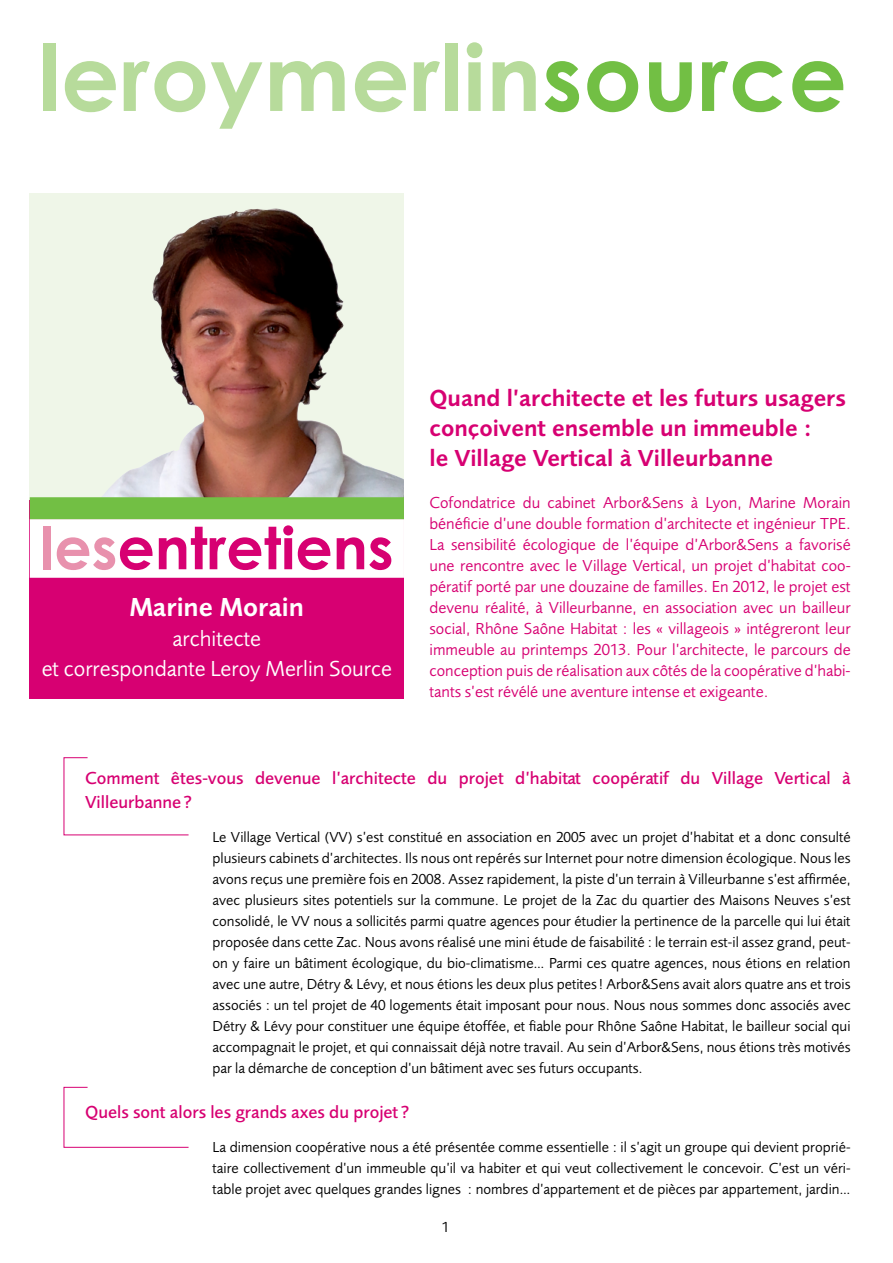
<style>
.page{position:relative;width:893px;height:1263px;background:#fff}
.page>*{position:absolute;margin:0;border:0;box-sizing:border-box;transform-origin:0 0}
.t1{font:700 91.5px "Century Gothic";letter-spacing:.01em;color:#b7db9b}
.t2{font:700 58.5px "Century Gothic";color:#d70072}
.t3{font:600 27px "Foundry Sans";color:#fff}
.t4{font:600 24px/30px "Foundry Sans";color:#d70072}
.t5{font:22.5px/30px "Foundry Sans";color:#fff;text-align:center}
.t6{font:500 18px/24px "Foundry Sans";color:#d70072}
.t7{font:16.5px/21px "Foundry Sans";color:#d70072;text-align:justify}
.t8{font:15px/21px "Foundry Sans";color:#000;text-align:justify}
.s1{color:#72bf44}
.s2{color:#e891ad}
</style>
<div class="page">
<svg style="left:64px;top:757px;width:125px;height:78px"></svg>
<svg style="left:64px;top:1087px;width:125px;height:61px"></svg>
<svg style="left:30px;top:193px;width:374px;height:304px;background:#ccc9bd"></svg>
<img style="left:152px;top:209px;width:122px;height:242px">
<div style="left:30px;top:500px;width:374px;height:198px;background:#d70072"></div>
<div style="left:30px;top:497px;width:374px;height:23px;background:#72bf44"></div>
<div style="left:30px;top:519px;width:374px;height:59px;background:#fff"></div>
<h1 class="t1" style="left:38px;top:20px;width:810px">leroymerlin<span class="s1">source</span></h1>
<h2 class="t2" style="left:40px;top:511px;width:355px"><span class="s2">les</span>entretiens</h2>
<h3 class="t3" style="left:130px;top:591px;width:176px">Marine Morain</h3>
<h3 class="t5" style="left:42px;top:623px;width:352px">architecte<br>et correspondante Leroy Merlin Source</h3>
<h3 class="t4" style="left:429px;top:383px;width:418px">Quand l’architecte et les futurs usagers conçoivent ensemble un immeuble :<br>le Village Vertical à Villeurbanne</h3>
<p class="t7" style="left:429px;top:492px;width:423px">Cofondatrice du cabinet Arbor&amp;Sens à Lyon, Marine Morain bénéficie d’une double formation d’architecte et ingénieur TPE.<br>La sensibilité écologique de l’équipe d’Arbor&amp;Sens a favorisé une rencontre avec le Village Vertical, un projet d’habitat coo&shy;pératif porté par une douzaine de familles. En 2012, le projet est devenu réalité, à Villeurbanne, en association avec un bailleur social, Rhône Saône Habitat : les « villageois » intégreront leur immeuble au printemps 2013. Pour l’architecte, le parcours de conception puis de réalisation aux côtés de la coopérative d’habi&shy;tants s’est révélé une aventure intense et exigeante.</p>
<p class="t6" style="left:85px;top:766px;width:767px">Comment êtes-vous devenue l’architecte du projet d’habitat coopératif du Village Vertical à<br>Villeurbanne?</p>
<p class="t8" style="left:213px;top:826px;width:640px">Le Village Vertical (VV) s’est constitué en association en 2005 avec un projet d’habitat et a donc consulté plusieurs cabinets d’architectes. Ils nous ont repérés sur Internet pour notre dimension écologique. Nous les avons reçus une première fois en 2008. Assez rapidement, la piste d’un terrain à Villeurbanne s’est affirmée, avec plusieurs sites potentiels sur la commune. Le projet de la Zac du quartier des Maisons Neuves s’est consolidé, le VV nous a sollicités parmi quatre agences pour étudier la pertinence de la parcelle qui lui était proposée dans cette Zac. Nous avons réalisé une mini étude de faisabilité : le terrain est-il assez grand, peut&shy;on y faire un bâtiment écologique, du bio-climatisme… Parmi ces quatre agences, nous étions en relation avec une autre, Détry &amp; Lévy, et nous étions les deux plus petites! Arbor&amp;Sens avait alors quatre ans et trois associés : un tel projet de 40 logements était imposant pour nous. Nous nous sommes donc associés avec Détry &amp; Lévy pour constituer une équipe étoffée, et fiable pour Rhône Saône Habitat, le bailleur social qui accompagnait le projet, et qui connaissait déjà notre travail. Au sein d’Arbor&amp;Sens, nous étions très motivés par la démarche de conception d’un bâtiment avec ses futurs occupants.</p>
<p class="t6" style="left:85px;top:1100px;width:326px">Quels sont alors les grands axes du projet ?</p>
<p class="t8" style="left:213px;top:1136px;width:640px">La dimension coopérative nous a été présentée comme essentielle : il s’agit un groupe qui devient proprié&shy;taire collectivement d’un immeuble qu’il va habiter et qui veut collectivement le concevoir. C’est un véri&shy;table projet avec quelques grandes lignes : nombres d’appartement et de pièces par appartement, jardin…</p>
<p class="t8" style="left:442px;top:1216px;width:9px">1</p>
</div>
